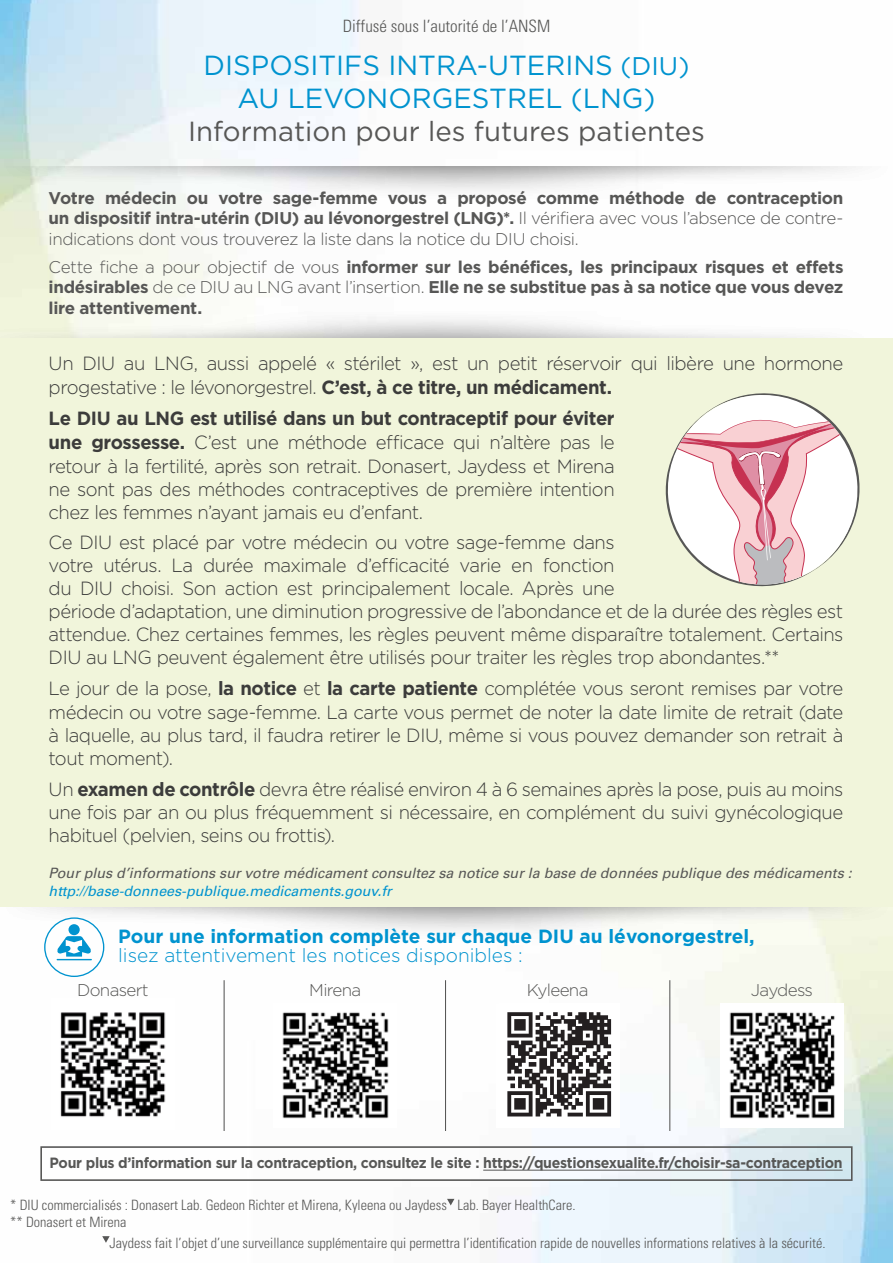
<style>
.page{position:relative;width:893px;height:1263px;background:#fff}
.page>*{position:absolute;margin:0;border:0;box-sizing:border-box;transform-origin:0 0}
.t1{font:27.6px/33.2px "Gotham";color:#0093cf;text-align:center}
.t2{font:27.6px "Gotham";color:#575756}
.t3{font:300 19.05px/23px "Gotham";letter-spacing:-.03em;color:#3c3c3b;text-align:justify}
.t4{font:700 19.05px "Gotham";color:#0093cf}
.t5{font:300 19.05px "Gotham";color:#0093cf}
.t6{font:700 16.95px/20.4px "Gotham";letter-spacing:-.02em;color:#575756;text-align:justify}
.t7{font:300 condensed 16.95px "Univers LT Std";color:#575756}
.t8{font:300 16.95px "Gotham";letter-spacing:-.04em;color:#575756}
.t9{font:700 14.85px "Gotham";letter-spacing:-.02em;color:#575756;scale:.95 1}
.t10{font:300 condensed 14.25px/17.1px "Univers LT Std";color:#575756}
.t11{font:italic 14.25px "Univers LT Std";color:#575756}
.t12{font:italic 14.25px "Univers LT Std";color:#0093cf}
.s1{font-size:25.5px}
.s2{font-weight:300}
.s3{font-weight:700}
</style>
<div class="page">
<img style="left:0;top:0;width:893px;height:1263px">
<img style="left:0;top:167px;width:892px;height:36px">
<img style="left:0;top:907px;width:892px;height:36px">
<img style="left:0;top:306px;width:870px;height:32px">
<div style="left:0;top:338px;width:893px;height:568px;background:#f1f5db"></div>
<svg style="left:665px;top:393px;width:195px;height:194px"></svg>
<svg style="left:44px;top:917px;width:60px;height:60px"></svg>
<hr style="left:483px;top:1170px;width:360px;height:1px;background:#575756">
<div style="left:40px;top:1146px;width:813px;height:35px;border:2px solid #575756"></div>
<hr style="left:445px;top:980px;width:1px;height:151px;background:#575756">
<hr style="left:224px;top:980px;width:1px;height:151px;background:#575756">
<hr style="left:669px;top:980px;width:1px;height:151px;background:#575756">
<div style="left:496px;top:1004px;width:123px;height:124px;background:#fff"></div>
<img style="left:507px;top:1012px;width:105px;height:105px">
<img style="left:721px;top:1004px;width:122px;height:124px">
<img style="left:274px;top:1004px;width:123px;height:124px">
<img style="left:52px;top:998px;width:122px;height:132px">
<svg style="left:447px;top:1199px;width:7px;height:6px"></svg>
<svg style="left:102px;top:1236px;width:8px;height:7px"></svg>
<p class="t7" style="left:343px;top:15px;width:209px">Diffusé sous l’autorité de l’ANSM</p>
<h1 class="t1" style="left:204px;top:48px;width:487px">DISPOSITIFS INTRA-UTERINS <span class="s1">(DIU)<br></span>AU LEVONORGESTREL (LNG)</h1>
<h1 class="t2" style="left:188px;top:116px;width:518px">Information pour les futures patientes</h1>
<p class="t6" style="left:49px;top:187px;width:796px">Votre médecin ou votre sage-femme vous a proposé comme méthode de contraception un dispositif intra-utérin (DIU) au lévonorgestrel (LNG)*. <span class="s2">Il vérifiera avec vous l’absence de contre&shy;indications dont vous trouverez la liste dans la notice du DIU choisi.</span></p>
<p class="t6" style="left:49px;top:256px;width:796px"><span class="s2">Cette fiche a pour objectif de vous</span> informer sur les bénéfices, les principaux risques et effets indésirables <span class="s2">de ce DIU au LNG avant l’insertion.</span> Elle ne se substitue pas à sa notice que vous devez lire attentivement.</p>
<p class="t3" style="left:49px;top:351px;width:796px;line-height:23.9px">Un DIU au LNG, aussi appelé « stérilet », est un petit réservoir qui libère une hormone progestative : le lévonorgestrel. <span class="s3">C’est, à ce titre, un médicament.</span></p>
<p class="t3" style="left:49px;top:407px;width:568px;line-height:23.4px"><span class="s3">Le DIU au LNG est utilisé dans un but contraceptif pour éviter une grossesse.</span> C’est une méthode efficace qui n’altère pas le retour à la fertilité, après son retrait. Donasert, Jaydess et Mirena ne sont pas des méthodes contraceptives de première intention chez les femmes n’ayant jamais eu d’enfant.</p>
<p class="t3" style="left:49px;top:531px;width:796px;text-align:left">Ce DIU est placé par votre médecin ou votre sage-femme dans<br>votre utérus. La durée maximale d’efficacité varie en fonction<br>du DIU choisi. Son action est principalement locale. Après une<br>période d’adaptation, une diminution progressive de l’abondance et de la durée des règles est attendue. Chez certaines femmes, les règles peuvent même disparaître totalement. Certains DIU au LNG peuvent également être utilisés pour traiter les règles trop abondantes.**</p>
<p class="t3" style="left:49px;top:677px;width:796px">Le jour de la pose, <span class="s3">la notice</span> et <span class="s3">la carte patiente</span> complétée vous seront remises par votre médecin ou votre sage-femme. La carte vous permet de noter la date limite de retrait (date à laquelle, au plus tard, il faudra retirer le DIU, même si vous pouvez demander son retrait à tout moment).</p>
<p class="t3" style="left:49px;top:778px;width:796px">Un <span class="s3">examen de contrôle</span> devra être réalisé environ 4 à 6 semaines après la pose, puis au moins une fois par an ou plus fréquemment si nécessaire, en complément du suivi gynécologique habituel (pelvien, seins ou frottis).</p>
<p class="t11" style="left:49px;top:865px;width:805px">Pour plus d’informations sur votre médicament consultez sa notice sur la base de données publique des médicaments :</p>
<p class="t12" style="left:49px;top:882px;width:345px">http://base-donnees-publique.medicaments.gouv.fr</p>
<p class="t4" style="left:118px;top:925px;width:638px">Pour une information complète sur chaque DIU au lévonorgestrel,</p>
<p class="t5" style="left:118px;top:944px;width:406px">lisez attentivement les notices disponibles :</p>
<p class="t8" style="left:77px;top:980px;width:73px">Donasert</p>
<p class="t8" style="left:309px;top:980px;width:54px">Mirena</p>
<p class="t8" style="left:527px;top:980px;width:63px">Kyleena</p>
<p class="t8" style="left:751px;top:980px;width:64px">Jaydess</p>
<p class="t9" style="left:50px;top:1154px;width:836px">Pour plus d’information sur la contraception, consultez le site : https://questionsexualite.fr/choisir-sa-contraception</p>
<p class="t10" style="left:10px;top:1197px;width:567px">* DIU commercialisés : Donasert Lab. Gedeon Richter et Mirena, Kyleena ou Jaydess Lab. Bayer HealthCare. ** Donasert et Mirena</p>
<p class="t10" style="left:110px;top:1234px;width:718px">Jaydess fait l’objet d’une surveillance supplémentaire qui permettra l’identification rapide de nouvelles informations relatives à la sécurité.</p>
</div>
